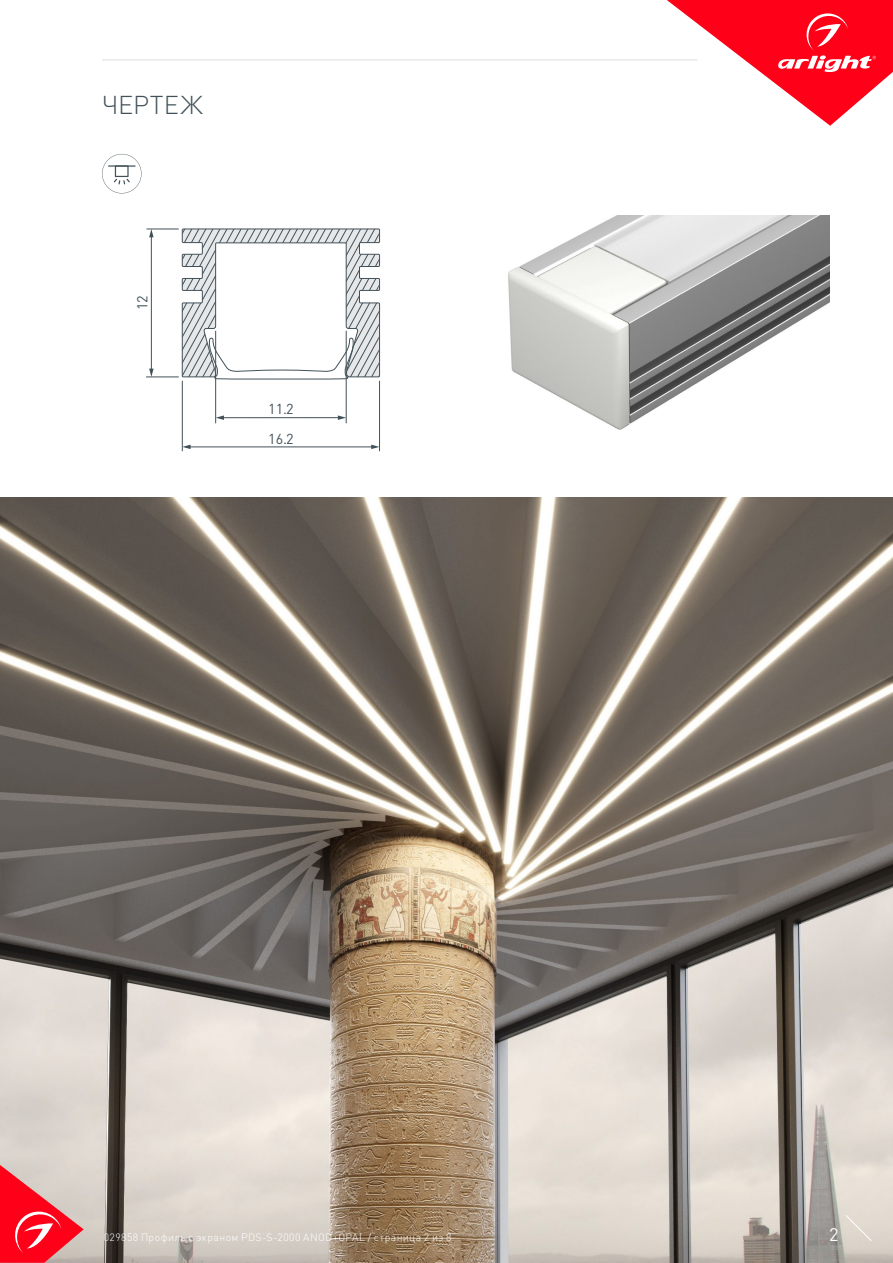
<style>
.page{position:relative;width:893px;height:1263px;background:#fff}
.page>*{position:absolute;margin:0;border:0;box-sizing:border-box;transform-origin:0 0}
.t1{font:300 25.5px "DIN Pro";letter-spacing:.01em;color:#425159}
.t2{font:18px "DIN Pro";color:#fff}
.t3{font:14.25px "DIN Pro";color:#425159}
.t4{font:300 10.5px "DIN Pro";letter-spacing:.04em;color:#fff}
</style>
<div class="page">
<img style="left:0;top:497px;width:893px;height:766px">
<svg style="left:0;top:1165px;width:84px;height:98px;background:#ed5e69"></svg>
<svg style="left:845px;top:1215px;width:27px;height:26px"></svg>
<svg style="left:667px;top:0;width:226px;height:126px"></svg>
<hr style="left:102px;top:60px;width:595px;height:1px;background:#dcdddf">
<img style="left:508px;top:215px;width:321px;height:215px">
<hr style="left:189px;top:447px;width:184px;height:1px;background:#425159">
<svg style="left:371px;top:445px;width:8px;height:4px"></svg>
<svg style="left:183px;top:445px;width:8px;height:4px"></svg>
<hr style="left:222px;top:417px;width:117px;height:1px;background:#425159">
<svg style="left:338px;top:415px;width:8px;height:5px"></svg>
<svg style="left:216px;top:415px;width:8px;height:5px"></svg>
<hr style="left:151px;top:236px;width:1px;height:134px;background:#425159">
<svg style="left:149px;top:369px;width:5px;height:8px"></svg>
<svg style="left:149px;top:230px;width:5px;height:7px"></svg>
<hr style="left:182px;top:381px;width:1px;height:70px;background:#425159">
<hr style="left:379px;top:381px;width:1px;height:70px;background:#425159">
<hr style="left:146px;top:229px;width:33px;height:1px;background:#425159">
<hr style="left:146px;top:377px;width:33px;height:1px;background:#425159">
<hr style="left:215px;top:331px;width:1px;height:92px;background:#425159">
<hr style="left:346px;top:331px;width:1px;height:92px;background:#425159">
<svg style="left:102px;top:154px;width:40px;height:39px"></svg>
<hr style="left:108px;top:165px;width:28px;height:2px;background:#425159">
<svg style="left:181px;top:228px;width:199px;height:152px"></svg>
<p class="t1" style="left:102px;top:87px;width:102px">ЧЕРТЕЖ</p>
<h3 class="t3" style="left:133px;top:310px;width:16px;rotate:-90deg">12</h3>
<h3 class="t3" style="left:268px;top:399px;width:27px">11.2</h3>
<h3 class="t3" style="left:268px;top:429px;width:27px">16.2</h3>
<p class="t4" style="left:104px;top:1230px;width:349px">029858 Профиль с экраном PDS-S-2000 ANOD+OPAL / страница 2 из 8</p>
<p class="t2" style="left:829px;top:1222px;width:11px">2</p>
</div>
